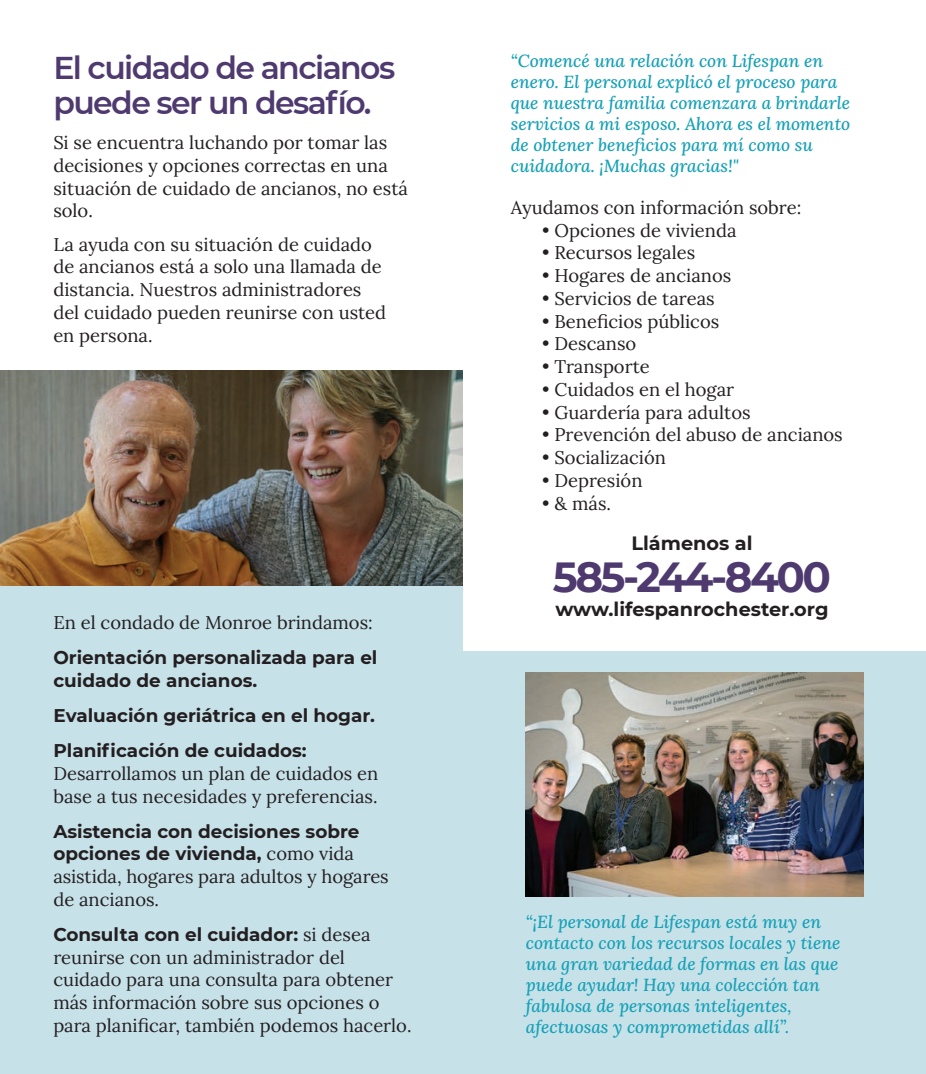
<style>
.page{position:relative;width:926px;height:1074px;background:#fff}
.page>*{position:absolute;margin:0;border:0;box-sizing:border-box;transform-origin:0 0}
.t1{font:700 42px "Montserrat";letter-spacing:-.06em;color:#4f3a70}
.t2{font:600 31.5px/35px "Montserrat";letter-spacing:-.05em;color:#4f3a70}
.t3{font:700 19.25px "Montserrat";color:#231f20}
.t4{font:18.38px/22.8px "Lora";color:#231f20}
.t5{font:700 18.38px/22.8px "Montserrat";color:#231f20}
.t6{font:italic 500 17.5px/21px "Lora";color:#16a1b6}
.s1{font-family:"Montserrat";font-weight:700}
</style>
<div class="page">
<div style="left:0;top:480px;width:463px;height:594px;background:#c7e1e9"></div>
<div style="left:458px;top:651px;width:468px;height:423px;background:#c7e1e9"></div>
<img style="left:0;top:371px;width:463px;height:215px">
<img style="left:526px;top:672px;width:337px;height:224px">
<p class="t6" style="left:511px;top:50px;width:341px">“Comencé una relación con Lifespan en enero. El personal explicó el proceso para que nuestra familia comenzara a brindarle servicios a mi esposo. Ahora es el momento de obtener beneficios para mí como su cuidadora. ¡Muchas gracias!"</p>
<p class="t4" style="left:511px;top:196px;width:292px">Ayudamos con información sobre:</p>
<p class="t4" style="left:542px;top:218px;width:196px">• Opciones de vivienda</p>
<p class="t4" style="left:542px;top:241px;width:154px">• Recursos legales</p>
<p class="t4" style="left:542px;top:264px;width:190px">• Hogares de ancianos</p>
<p class="t4" style="left:542px;top:287px;width:174px">• Servicios de tareas</p>
<p class="t4" style="left:542px;top:309px;width:178px">• Beneficios públicos</p>
<p class="t4" style="left:542px;top:332px;width:95px">• Descanso</p>
<p class="t4" style="left:542px;top:355px;width:109px">• Transporte</p>
<p class="t4" style="left:542px;top:378px;width:193px">• Cuidados en el hogar</p>
<p class="t4" style="left:542px;top:400px;width:210px">• Guardería para adultos</p>
<p class="t4" style="left:542px;top:423px;width:302px">• Prevención del abuso de ancianos</p>
<p class="t4" style="left:542px;top:446px;width:125px">• Socialización</p>
<p class="t4" style="left:542px;top:469px;width:102px">• Depresión</p>
<p class="t4" style="left:542px;top:491px;width:70px">• &amp; más.</p>
<p class="t3" style="left:631px;top:531px;width:123px">Llámenos al</p>
<p class="t1" style="left:553px;top:551px;width:280px">585-244-8400</p>
<p class="t3" style="left:555px;top:598px;width:274px">www.lifespanrochester.org</p>
<p class="t2" style="left:53px;top:50px;width:343px">El cuidado de ancianos puede ser un desafío.</p>
<p class="t4" style="left:53px;top:131px;width:356px">Si se encuentra luchando por tomar las decisiones y opciones correctas en una situación de cuidado de ancianos, no está solo.</p>
<p class="t4" style="left:53px;top:233px;width:334px">La ayuda con su situación de cuidado de ancianos está a solo una llamada de distancia. Nuestros administradores del cuidado pueden reunirse con usted en persona.</p>
<p class="t4" style="left:53px;top:611px;width:321px">En el condado de Monroe brindamos:</p>
<p class="t5" style="left:53px;top:646px;width:325px">Orientación personalizada para el cuidado de ancianos.</p>
<p class="t5" style="left:53px;top:704px;width:323px">Evaluación geriátrica en el hogar.</p>
<p class="t4" style="left:53px;top:739px;width:326px"><span class="s1">Planificación de cuidados:<br></span>Desarrollamos un plan de cuidados en base a tus necesidades y preferencias.</p>
<p class="t4" style="left:53px;top:819px;width:337px"><span class="s1">Asistencia con decisiones sobre opciones de vivienda,</span> como vida asistida, hogares para adultos y hogares de ancianos.</p>
<p class="t4" style="left:53px;top:922px;width:360px"><span class="s1">Consulta con el cuidador:</span> si desea reunirse con un administrador del cuidado para una consulta para obtener más información sobre sus opciones o para planificar, también podemos hacerlo.</p>
<p class="t6" style="left:526px;top:911px;width:316px">“¡El personal de Lifespan está muy en contacto con los recursos locales y tiene una gran variedad de formas en las que puede ayudar! Hay una colección tan fabulosa de personas inteligentes, afectuosas y comprometidas allí”.</p>
</div>
